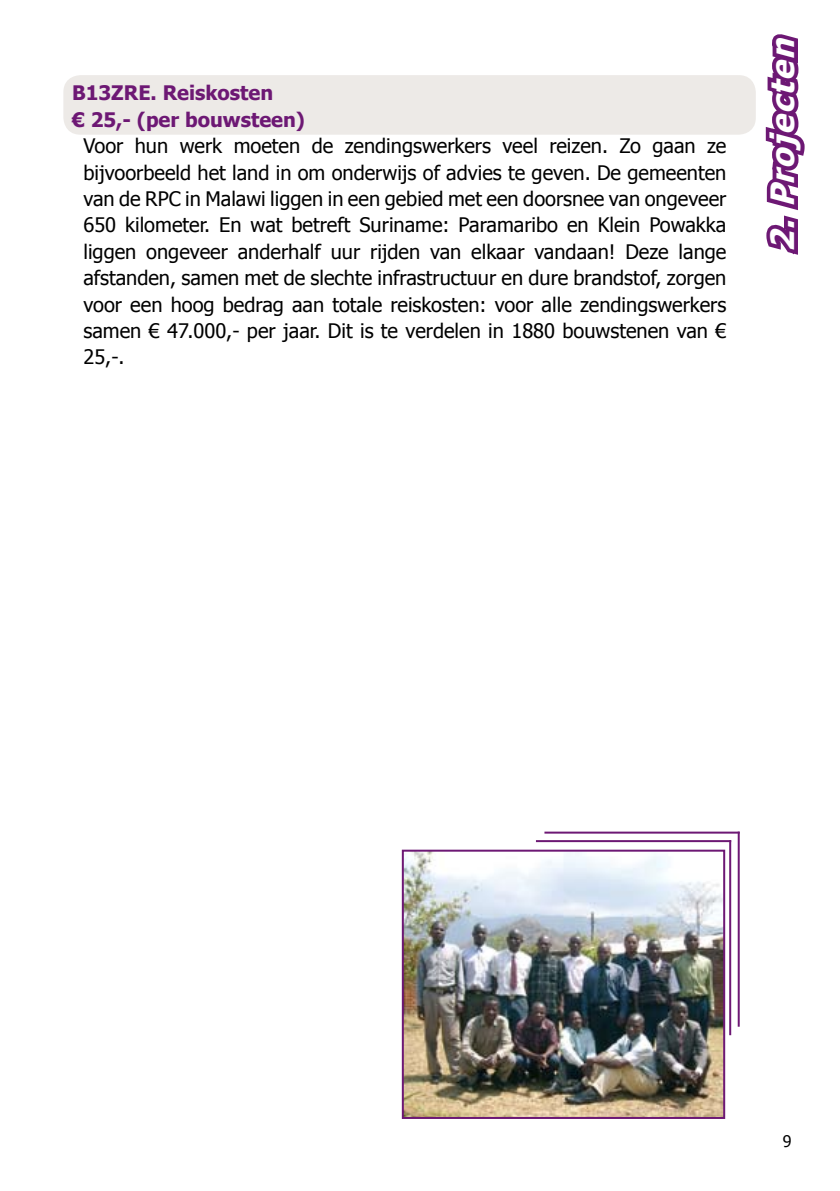
<style>
.page{position:relative;width:840px;height:1191px;background:#fff}
.page>*{position:absolute;margin:0;border:0;box-sizing:border-box;transform-origin:0 0}
.t1{font:italic 700 32px "Tahoma";color:#fff}
.t2{font:20px/26.4px "Tahoma";color:#000;text-align:justify}
.t3{font:700 20px/26.4px "Tahoma";color:#6d1874}
.t4{font:16px "Tahoma";color:#000}
</style>
<div class="page">
<div style="left:63px;top:75px;width:692px;height:60px;background:#edeae7;border-radius:17px"></div>
<svg style="left:765px;top:34px;width:40px;height:221px"></svg>
<img style="left:404px;top:852px;width:317px;height:264px">
<div style="left:401px;top:849px;width:323px;height:270px;border:2px solid #6d1874"></div>
<hr style="left:544px;top:831px;width:195px;height:2px;background:#6d1874">
<hr style="left:737px;top:831px;width:2px;height:195px;background:#6d1874">
<hr style="left:535px;top:840px;width:195px;height:2px;background:#6d1874">
<hr style="left:728px;top:840px;width:2px;height:195px;background:#6d1874">
<p class="t3" style="left:72px;top:79px;width:234px">B13ZRE. Reiskosten<br>€ 25,- (per bouwsteen)</p>
<p class="t2" style="left:83px;top:132px;width:644px">Voor hun werk moeten de zendingswerkers veel reizen. Zo gaan ze bijvoorbeeld het land in om onderwijs of advies te geven. De gemeenten van de RPC in Malawi liggen in een gebied met een doorsnee van ongeveer 650 kilometer. En wat betreft Suriname: Paramaribo en Klein Powakka liggen ongeveer anderhalf uur rijden van elkaar vandaan! Deze lange afstanden, samen met de slechte infrastructuur en dure brandstof, zorgen voor een hoog bedrag aan totale reiskosten: voor alle zendingswerkers samen € 47.000,- per jaar. Dit is te verdelen in 1880 bouwstenen van € 25,-.</p>
<h1 class="t1" style="left:759px;top:252px;width:225px;rotate:-90deg">2.Projecten</h1>
<p class="t4" style="left:782px;top:1130px;width:10px">9</p>
</div>
